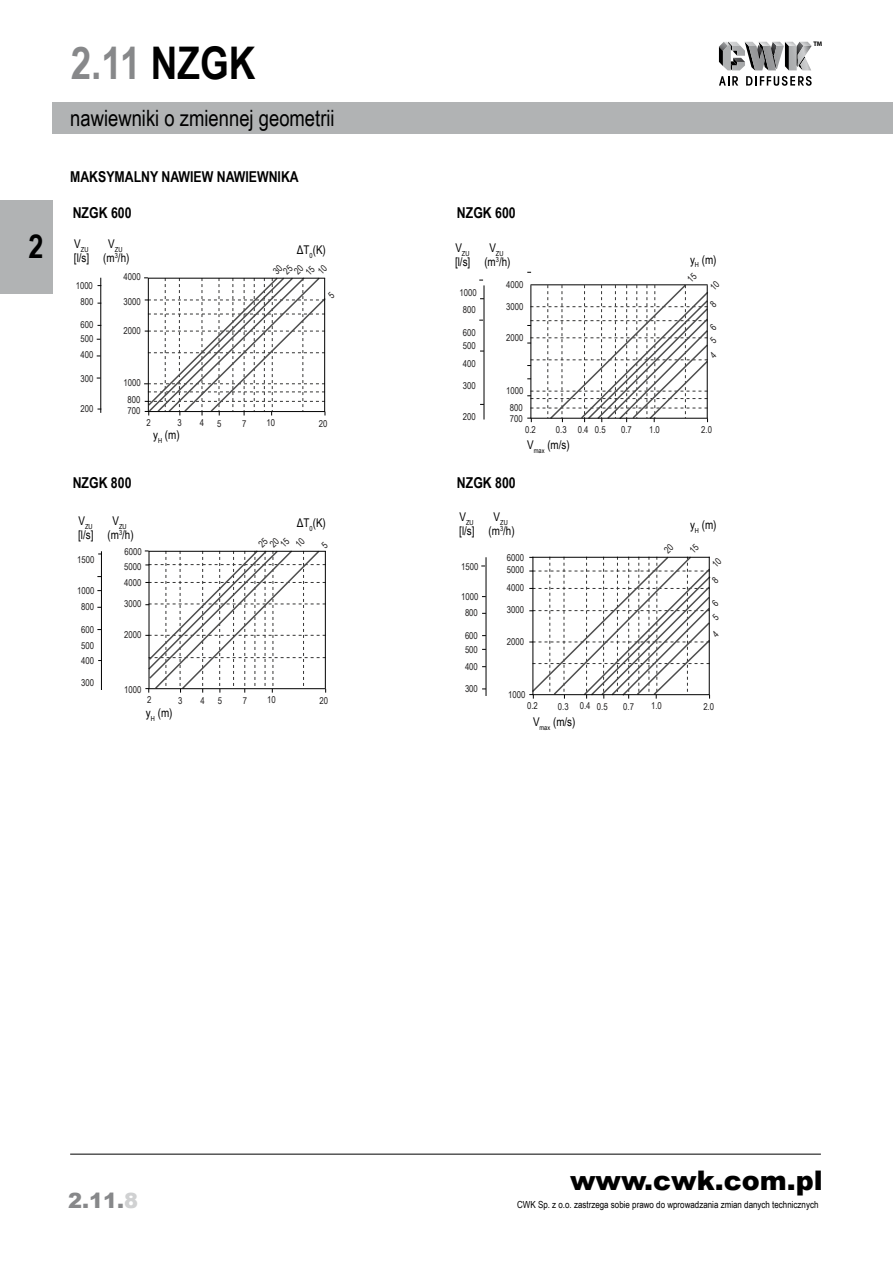
<style>
.page{position:relative;width:893px;height:1263px;background:#fff}
.page>*{position:absolute;margin:0;border:0;box-sizing:border-box;transform-origin:0 0}
.t1{font:700 45px "Arial Narrow";color:#87888a}
.t2{font:700 33px "Arial Narrow";color:#000}
.t3{font:900 27px "Arial";color:#000}
.t4{font:22.5px "Arial Narrow";color:#000}
.t5{font:900 21px "Arial";color:#87888a}
.t6{font:700 15px "Arial Narrow";color:#000}
.t7{font:12px "Arial Narrow";color:#000}
.t8{font:9.75px "Arial Narrow";color:#000}
.t9{font:9.45px/10.6px "Arial Narrow";color:#211f1f}
.t10{font:6.9px "Arial Narrow";color:#000}
.t11{font:700 6.6px "Myriad Pro";color:#000;scale:.96 1}
.s1{color:#000}
.s2{color:#d0d1d2}
</style>
<div class="page">
<div style="left:53px;top:102px;width:840px;height:32px;background:#b1b3b4"></div>
<hr style="left:70px;top:1154px;width:751px;height:1px;background:#000">
<div style="left:0;top:200px;width:53px;height:93px;background:#b1b3b4"></div>
<svg style="left:719px;top:42px;width:93px;height:28px"></svg>
<svg style="left:719px;top:76px;width:19px;height:10px"></svg>
<svg style="left:746px;top:76px;width:66px;height:10px"></svg>
<hr style="left:100px;top:278px;width:1px;height:135px;background:#000">
<hr style="left:101px;top:551px;width:1px;height:139px;background:#000">
<hr style="left:484px;top:285px;width:1px;height:134px;background:#000">
<hr style="left:486px;top:557px;width:1px;height:139px;background:#000">
<svg style="left:144px;top:277px;width:182px;height:138px"></svg>
<svg style="left:145px;top:550px;width:182px;height:143px"></svg>
<svg style="left:527px;top:272px;width:182px;height:150px"></svg>
<svg style="left:529px;top:556px;width:182px;height:143px"></svg>
<h2 class="t2" style="left:29px;top:222px;width:17px">2</h2>
<h1 class="t1" style="left:71px;top:29px;width:186px">2.11 <span class="s1">NZGK</span></h1>
<h3 class="t4" style="left:70px;top:101px;width:266px">nawiewniki o zmiennej geometrii</h3>
<h3 class="t6" style="left:70px;top:165px;width:230px">MAKSYMALNY NAWIEW NAWIEWNIKA</h3>
<h3 class="t6" style="left:73px;top:201px;width:60px">NZGK 600</h3>
<h3 class="t6" style="left:457px;top:201px;width:60px">NZGK 600</h3>
<p class="t10" style="left:74px;top:245px;width:16px"><sup>V</sup>ZU</p>
<p class="t7" style="left:74px;top:249px;width:17px">[l/s]</p>
<p class="t10" style="left:108px;top:245px;width:16px"><sup>V</sup>ZU</p>
<p class="t7" style="left:103px;top:249px;width:28px">(m<sup>3</sup>/h)</p>
<p class="t7" style="left:297px;top:241px;width:31px">ΔT<sub>0</sub>(K)</p>
<p class="t10" style="left:455px;top:249px;width:16px"><sup>V</sup>ZU</p>
<p class="t7" style="left:455px;top:253px;width:17px">[l/s]</p>
<p class="t10" style="left:489px;top:249px;width:16px"><sup>V</sup>ZU</p>
<p class="t7" style="left:484px;top:253px;width:28px">(m<sup>3</sup>/h)</p>
<p class="t9" style="left:76px;top:280px;width:19px">1000</p>
<p class="t9" style="left:124px;top:271px;width:19px">4000</p>
<p class="t9" style="left:459px;top:287px;width:19px">1000</p>
<p class="t9" style="left:506px;top:278px;width:19px">4000</p>
<p class="t9" style="left:80px;top:296px;width:14px">800</p>
<p class="t9" style="left:124px;top:296px;width:19px">3000</p>
<p class="t9" style="left:463px;top:304px;width:14px">800</p>
<p class="t9" style="left:506px;top:301px;width:19px">3000</p>
<p class="t9" style="left:80px;top:319px;width:14px">600</p>
<p class="t9" style="left:80px;top:333px;width:14px">500</p>
<p class="t9" style="left:124px;top:325px;width:19px">2000</p>
<p class="t9" style="left:463px;top:327px;width:14px">600</p>
<p class="t9" style="left:463px;top:340px;width:14px">500</p>
<p class="t9" style="left:506px;top:332px;width:19px">2000</p>
<p class="t9" style="left:80px;top:349px;width:14px">400</p>
<p class="t9" style="left:463px;top:358px;width:14px">400</p>
<p class="t9" style="left:80px;top:373px;width:14px">300</p>
<p class="t9" style="left:124px;top:377px;width:19px">1000</p>
<p class="t9" style="left:463px;top:380px;width:14px">300</p>
<p class="t9" style="left:506px;top:385px;width:19px">1000</p>
<p class="t7" style="left:690px;top:250px;width:28px">y<sub>H</sub> (m)</p>
<p class="t9" style="left:80px;top:403px;width:14px">200</p>
<p class="t9" style="left:127px;top:394px;width:14px">800<br>700</p>
<p class="t9" style="left:147px;top:417px;width:6px">2</p>
<p class="t9" style="left:177px;top:417px;width:6px">3</p>
<p class="t9" style="left:200px;top:417px;width:6px">4</p>
<p class="t9" style="left:217px;top:418px;width:6px">5</p>
<p class="t9" style="left:242px;top:418px;width:6px">7</p>
<p class="t9" style="left:267px;top:417px;width:10px">10</p>
<p class="t9" style="left:319px;top:418px;width:10px">20</p>
<p class="t7" style="left:153px;top:426px;width:28px">y<sub>H</sub> (m)</p>
<p class="t9" style="left:463px;top:411px;width:14px">200</p>
<p class="t9" style="left:510px;top:401px;width:14px;line-height:11.2px">800<br>700</p>
<p class="t9" style="left:525px;top:424px;width:12px">0.2</p>
<p class="t9" style="left:556px;top:424px;width:51px">0.3 0.4 0.5</p>
<p class="t9" style="left:621px;top:424px;width:12px">0.7</p>
<p class="t9" style="left:649px;top:424px;width:12px">1.0</p>
<p class="t9" style="left:701px;top:424px;width:12px">2.0</p>
<p class="t7" style="left:527px;top:436px;width:44px">V<sub>max</sub> (m/s)</p>
<h3 class="t6" style="left:73px;top:471px;width:60px">NZGK 800</h3>
<h3 class="t6" style="left:457px;top:471px;width:60px">NZGK 800</h3>
<p class="t10" style="left:79px;top:521px;width:16px"><sup>V</sup>ZU</p>
<p class="t7" style="left:78px;top:526px;width:17px">[l/s]</p>
<p class="t10" style="left:113px;top:521px;width:16px"><sup>V</sup>ZU</p>
<p class="t7" style="left:108px;top:526px;width:28px">(m<sup>3</sup>/h)</p>
<p class="t7" style="left:297px;top:514px;width:31px">ΔT<sub>0</sub>(K)</p>
<p class="t10" style="left:460px;top:517px;width:16px"><sup>V</sup>ZU</p>
<p class="t7" style="left:459px;top:522px;width:17px">[l/s]</p>
<p class="t10" style="left:494px;top:517px;width:16px"><sup>V</sup>ZU</p>
<p class="t7" style="left:489px;top:522px;width:28px">(m<sup>3</sup>/h)</p>
<p class="t9" style="left:77px;top:554px;width:19px">1500</p>
<p class="t9" style="left:124px;top:546px;width:19px">6000</p>
<p class="t9" style="left:124px;top:560px;width:19px">5000</p>
<p class="t9" style="left:461px;top:561px;width:19px">1500</p>
<p class="t9" style="left:507px;top:552px;width:19px">6000</p>
<p class="t9" style="left:507px;top:564px;width:19px">5000</p>
<p class="t9" style="left:77px;top:585px;width:19px">1000</p>
<p class="t9" style="left:81px;top:601px;width:14px">800</p>
<p class="t9" style="left:124px;top:577px;width:19px">4000</p>
<p class="t9" style="left:124px;top:598px;width:19px">3000</p>
<p class="t9" style="left:461px;top:591px;width:19px">1000</p>
<p class="t9" style="left:465px;top:607px;width:14px">800</p>
<p class="t9" style="left:507px;top:582px;width:19px">4000</p>
<p class="t9" style="left:507px;top:604px;width:19px">3000</p>
<p class="t9" style="left:81px;top:624px;width:14px">600</p>
<p class="t9" style="left:81px;top:639px;width:14px">500</p>
<p class="t9" style="left:124px;top:629px;width:19px">2000</p>
<p class="t9" style="left:465px;top:630px;width:14px">600</p>
<p class="t9" style="left:465px;top:644px;width:14px">500</p>
<p class="t9" style="left:507px;top:636px;width:19px">2000</p>
<p class="t9" style="left:81px;top:655px;width:14px">400</p>
<p class="t9" style="left:465px;top:661px;width:14px">400</p>
<p class="t7" style="left:690px;top:516px;width:28px">y<sub>H</sub> (m)</p>
<p class="t9" style="left:81px;top:677px;width:14px">300</p>
<p class="t9" style="left:124px;top:684px;width:19px">1000</p>
<p class="t9" style="left:147px;top:694px;width:6px">2</p>
<p class="t9" style="left:178px;top:695px;width:6px">3</p>
<p class="t9" style="left:201px;top:695px;width:6px">4</p>
<p class="t9" style="left:218px;top:695px;width:6px">5</p>
<p class="t9" style="left:243px;top:695px;width:6px">7</p>
<p class="t9" style="left:267px;top:694px;width:10px">10</p>
<p class="t9" style="left:319px;top:695px;width:10px">20</p>
<p class="t7" style="left:146px;top:704px;width:28px">y<sub>H</sub> (m)</p>
<p class="t9" style="left:465px;top:683px;width:14px">300</p>
<p class="t9" style="left:508px;top:689px;width:19px">1000</p>
<p class="t9" style="left:527px;top:700px;width:12px">0.2</p>
<p class="t9" style="left:558px;top:700px;width:51px">0.3 0.4 0.5</p>
<p class="t9" style="left:623px;top:701px;width:12px">0.7</p>
<p class="t9" style="left:651px;top:700px;width:12px">1.0</p>
<p class="t9" style="left:703px;top:701px;width:12px">2.0</p>
<p class="t7" style="left:533px;top:713px;width:44px">V<sub>max</sub> (m/s)</p>
<p class="t11" style="left:813px;top:39px;width:11px">TM</p>
<h3 class="t5" style="left:68px;top:1185px;width:72px">2.11.<span class="s2">8</span></h3>
<h3 class="t3" style="left:570px;top:1161px;width:254px">www.cwk.com.pl</h3>
<p class="t8" style="left:517px;top:1197px;width:303px">CWK Sp. z o.o. zastrzega sobie prawo do wprowadzania zmian danych technicznych</p>
</div>
